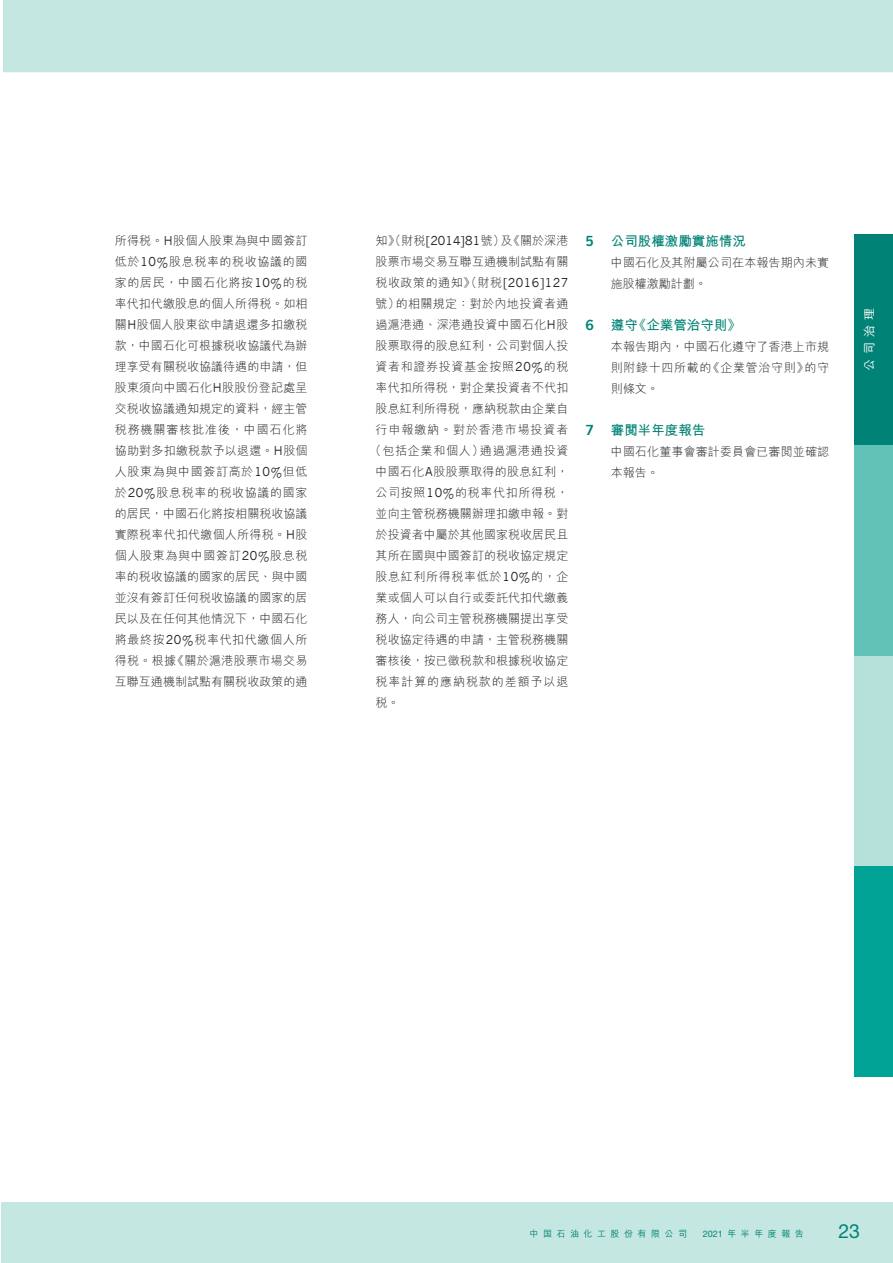
<style>
.page{position:relative;width:893px;height:1263px;background:#fff}
.page>*{position:absolute;margin:0;border:0;box-sizing:border-box;transform-origin:0 0}
.t1{font:19.5px "Helvetica Neue LT Std";color:#008376}
.t2{font:700 13.5px "M Hei HK";color:#008376}
.t3{font:700 13.5px "News Gothic";color:#008376}
.t4{font:300 12px/21px "M Hei HK";letter-spacing:.01em;color:#231f20;text-align:justify}
.t5{font:300 12px "M Hei HK";letter-spacing:.055em;color:#231f20}
.t6{font:300 12px "M Hei HK";letter-spacing:.075em;color:#231f20}
.t7{font:300 12px "M Hei HK";letter-spacing:.04em;color:#231f20}
.t8{font:300 12px "M Hei HK";letter-spacing:.03em;color:#231f20}
.t9{font:300 12px "M Hei HK";letter-spacing:.06em;color:#231f20}
.t10{font:500 12px "M Hei HK";color:#fff}
.t11{font:500 9px "M Hei HK";letter-spacing:.5em;color:#008376}
.s1{font-family:"News Gothic";font-weight:400}
.s2{font-family:"M Hei HKS"}
.s3{font-family:"Helvetica Neue LT Std";font-weight:400}
</style>
<div class="page">
<div style="left:3px;top:0;width:890px;height:72px;background:#c5e7e2"></div>
<div style="left:855px;top:866px;width:38px;height:211px;background:#00a396"></div>
<div style="left:855px;top:655px;width:38px;height:211px;background:#b6e1db"></div>
<div style="left:855px;top:445px;width:38px;height:210px;background:#61c2b8"></div>
<div style="left:855px;top:234px;width:38px;height:211px;background:#008376"></div>
<div style="left:2px;top:1202px;width:891px;height:61px;background:#c5e7e2"></div>
<p class="t4" style="left:115px;top:229px;width:194px">所得稅。<span class="s1">H</span>股個人股東為與中國簽訂低於<span class="s1">10%</span>股息稅率的稅收協議的國家的居民，中國石化將按<span class="s1">10%</span>的稅率代扣代繳股息的個人所得稅。如相關<span class="s1">H</span>股個人股東欲申請退還多扣繳稅款，中國石化可根據稅收協議代為辦理享受有關稅收協議待遇的申請，但股東須向中國石化<span class="s1">H</span>股股份登記處呈交稅收協議通知規定的資料，經主管稅務機關審核批准後，中國石化將協助對多扣繳稅款予以退還。<span class="s1">H</span>股個人股東為與中國簽訂高於<span class="s1">10%</span>但低於<span class="s1">20%</span>股息稅率的稅收協議的國家的居民，中國石化將按相關稅收協議實際稅率代扣代繳個人所得稅。<span class="s1">H</span>股個人股東為與中國簽訂<span class="s1">20%</span>股息稅率的稅收協議的國家的居民、與中國並沒有簽訂任何稅收協議的國家的居民以及在任何其他情況下，中國石化將最終按<span class="s1">20%</span>稅率代扣代繳個人所得稅。根據《關於滬港股票市場交易互聯互通機制試點有關稅收政策的通</p>
<p class="t4" style="left:376px;top:229px;width:194px">知》（財稅<span class="s1">[2014]81</span>號）及《關於深港</p>
<p class="t4" style="left:376px;top:250px;width:194px">股票市場交易互聯互通機制試點有關</p>
<p class="t7" style="left:376px;top:276px;width:194px">稅收政策的通知》（財稅<span class="s1">[2016]127</span></p>
<p class="t8" style="left:376px;top:297px;width:194px">號）的相關規定：對於內地投資者通</p>
<p class="t4" style="left:376px;top:313px;width:194px">過滬港通、深港通投資中國石化<span class="s1">H</span>股</p>
<p class="t4" style="left:376px;top:334px;width:194px">股票取得的股息紅利，公司對個人投</p>
<p class="t5" style="left:376px;top:360px;width:194px">資者和證券投資基金按照<span class="s1">20%</span>的稅</p>
<p class="t4" style="left:376px;top:376px;width:194px">率代扣所得稅，對企業投資者不代扣</p>
<p class="t4" style="left:376px;top:397px;width:194px">股息紅利所得稅，應納稅款由企業自</p>
<p class="t6" style="left:376px;top:423px;width:194px">行申報繳納。對於香港市場投資者</p>
<p class="t9" style="left:370px;top:444px;width:200px">（包括企業和個人）通過滬港通投資</p>
<p class="t4" style="left:376px;top:460px;width:194px">中國石化<span class="s1">A</span>股股票取得的股息紅利，</p>
<p class="t5" style="left:376px;top:486px;width:194px">公司按照<span class="s1">10%</span>的稅率代扣所得稅，</p>
<p class="t4" style="left:376px;top:502px;width:194px">並向主管稅務機關辦理扣繳申報。對</p>
<p class="t4" style="left:376px;top:523px;width:194px">於投資者中屬於其他國家稅收居民且</p>
<p class="t4" style="left:376px;top:544px;width:194px">其所在國與中國簽訂的稅收協定規定</p>
<p class="t5" style="left:376px;top:570px;width:194px">股息紅利所得稅率低於<span class="s1">10%</span>的，企</p>
<p class="t4" style="left:376px;top:586px;width:194px">業或個人可以自行或委託代扣代繳義</p>
<p class="t4" style="left:376px;top:607px;width:194px">務人，向公司主管稅務機關提出享受</p>
<p class="t4" style="left:376px;top:628px;width:194px">稅收協定待遇的申請，主管稅務機關</p>
<p class="t4" style="left:376px;top:649px;width:194px">審核後，按已徵稅款和根據稅收協定</p>
<p class="t6" style="left:376px;top:675px;width:194px">稅率計算的應納稅款的差額予以退</p>
<p class="t4" style="left:376px;top:691px;width:26px">稅。</p>
<p class="t3" style="left:585px;top:233px;width:10px">5</p>
<p class="t2" style="left:611px;top:231px;width:136px">公司股權激勵實施情況</p>
<p class="t4" style="left:611px;top:252px;width:220px">中國石化及其附屬公司在本報告期內未實施股權激勵計劃。</p>
<p class="t3" style="left:585px;top:317px;width:10px">6</p>
<p class="t2" style="left:611px;top:315px;width:131px">遵守《企業管治守則》</p>
<p class="t4" style="left:611px;top:336px;width:220px">本報告期內，中國石化遵守了香港上市規則附錄十四所載的《企業管治守則》的守則條文。</p>
<p class="t3" style="left:585px;top:422px;width:10px">7</p>
<p class="t2" style="left:611px;top:420px;width:96px">審閱半年度報告</p>
<p class="t4" style="left:611px;top:441px;width:220px">中國石化董事會審計委員會已審閱並確認本報告。</p>
<p class="t10" style="left:861px;top:371px;width:65px;rotate:-90deg">公司治理</p>
<p class="t11" style="left:529px;top:1227px;width:159px">中<span class="s2">国</span>石油化工股份有限公司</p>
<p class="t11" style="left:703px;top:1227px;width:103px"><span class="s3">2021</span>年半年度報告</p>
<h1 class="t1" style="left:838px;top:1220px;width:23px">23</h1>
</div>
